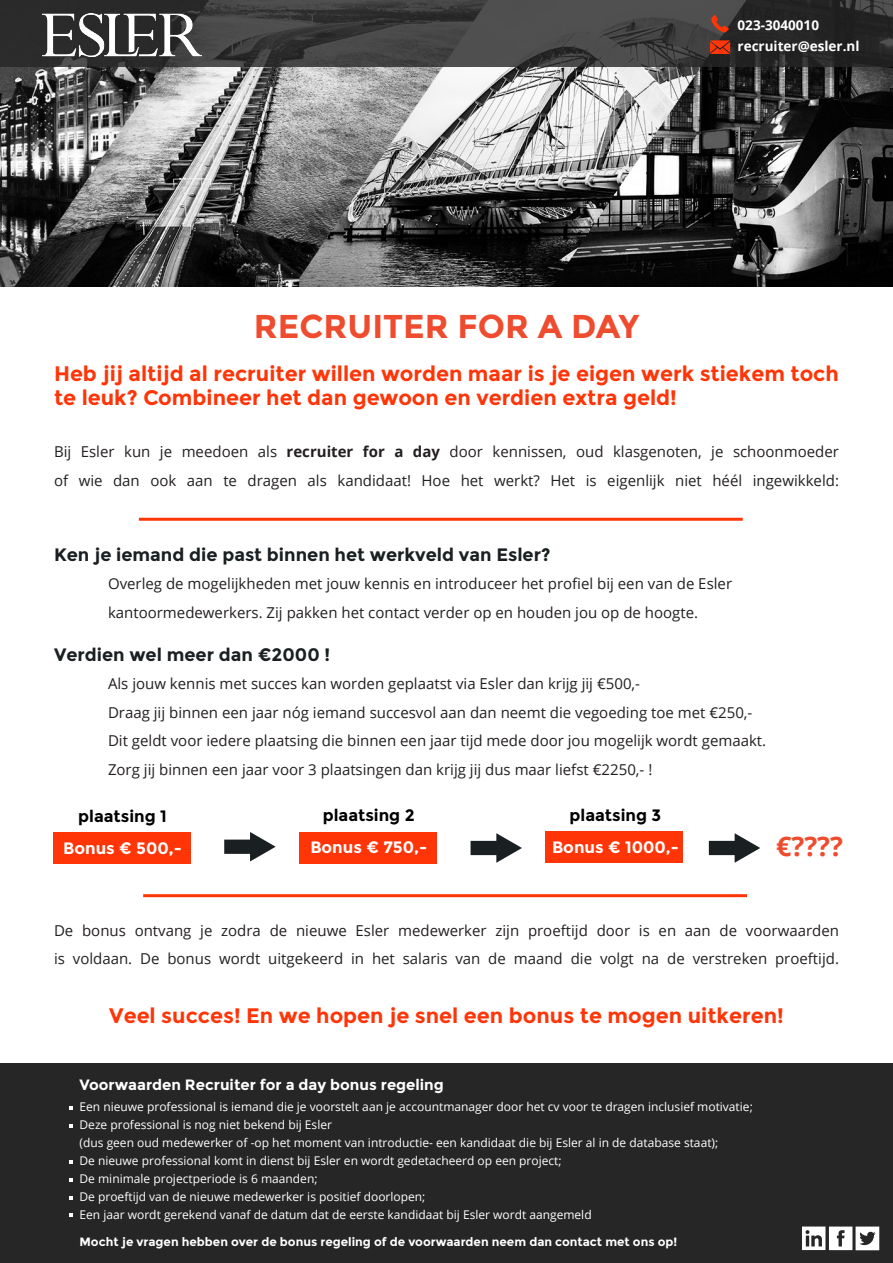
<style>
.page{position:relative;width:893px;height:1263px;background:#fff}
.page>*{position:absolute;margin:0;border:0;box-sizing:border-box;transform-origin:0 0}
.t1{font:700 33px "Montserrat";color:#ef4b2e}
.t2{font:700 27px "Open Sans";color:#ef4b2e}
.t3{font:700 21px/24px "Montserrat";color:#ff3508}
.t4{font:700 18px "Montserrat";color:#1a1f21}
.t5{font:700 16.5px "Montserrat";color:#fff}
.t6{font:700 16.5px "Montserrat";color:#000}
.t7{font:15px/28.5px "Open Sans";color:#231f20}
.t8{font:700 15px "Montserrat";color:#fff}
.t9{font:700 13.5px "Open Sans";color:#fff}
.t10{font:12px/18px "Open Sans";color:#fff}
.t11{font:700 12px "Montserrat";color:#fff}
.s1{font-weight:700}
</style>
<div class="page">
<img style="left:0;top:67px;width:893px;height:219px">
<svg style="left:0;top:0;width:893px;height:67px;background:#3a3a3a"></svg>
<img style="left:43px;top:14px;width:159px;height:42px">
<div style="left:0;top:1064px;width:893px;height:199px;background:#262626"></div>
<svg style="left:69px;top:1106px;width:4px;height:4px"></svg>
<svg style="left:69px;top:1124px;width:4px;height:3px"></svg>
<svg style="left:69px;top:1160px;width:4px;height:3px"></svg>
<svg style="left:69px;top:1178px;width:4px;height:3px"></svg>
<svg style="left:69px;top:1196px;width:4px;height:3px"></svg>
<svg style="left:711px;top:15px;width:18px;height:17px"></svg>
<svg style="left:802px;top:1226px;width:77px;height:24px"></svg>
<hr style="left:139px;top:518px;width:604px;height:3px;background:#ff3508">
<hr style="left:143px;top:894px;width:604px;height:3px;background:#ff3508">
<div style="left:53px;top:832px;width:137px;height:32px;background:#ff3508"></div>
<div style="left:299px;top:832px;width:137px;height:32px;background:#ff3508"></div>
<div style="left:546px;top:831px;width:137px;height:32px;background:#ff3508"></div>
<svg style="left:224px;top:832px;width:52px;height:29px"></svg>
<svg style="left:471px;top:833px;width:51px;height:30px"></svg>
<svg style="left:709px;top:833px;width:51px;height:30px"></svg>
<svg style="left:710px;top:40px;width:20px;height:14px"></svg>
<svg style="left:69px;top:1213px;width:4px;height:3px"></svg>
<p class="t9" style="left:738px;top:16px;width:83px">023-3040010</p>
<p class="t9" style="left:738px;top:37px;width:123px">recruiter@esler.nl</p>
<p class="t1" style="left:254px;top:307px;width:387px">RECRUITER FOR A DAY</p>
<p class="t3" style="left:54px;top:361px;width:786px">Heb jij altijd al recruiter willen worden maar is je eigen werk stiekem toch te leuk? Combineer het dan gewoon en verdien extra geld!</p>
<p class="t7" style="left:54px;top:437px;width:786px">Bij Esler kun je meedoen als <span class="s1">recruiter for a day</span> door kennissen, oud klasgenoten, je schoonmoeder</p>
<p class="t7" style="left:54px;top:466px;width:786px">of wie dan ook aan te dragen als kandidaat! Hoe het werkt? Het is eigenlijk niet héél ingewikkeld:</p>
<p class="t4" style="left:54px;top:544px;width:498px">Ken je iemand die past binnen het werkveld van Esler?</p>
<p class="t7" style="left:108px;top:569px;width:626px">Overleg de mogelijkheden met jouw kennis en introduceer het profiel bij een van de Esler</p>
<p class="t7" style="left:108px;top:598px;width:592px">kantoormedewerkers. Zij pakken het contact verder op en houden jou op de hoogte.</p>
<p class="t4" style="left:54px;top:643px;width:278px">Verdien wel meer dan €2000 !</p>
<p class="t7" style="left:108px;top:669px;width:534px">Als jouw kennis met succes kan worden geplaatst via Esler dan krijg jij €500,-</p>
<p class="t7" style="left:108px;top:697px;width:646px">Draag jij binnen een jaar nóg iemand succesvol aan dan neemt die vegoeding toe met €250,-</p>
<p class="t7" style="left:108px;top:726px;width:660px">Dit geldt voor iedere plaatsing die binnen een jaar tijd mede door jou mogelijk wordt gemaakt.</p>
<p class="t7" style="left:108px;top:754px;width:546px">Zorg jij binnen een jaar voor 3 plaatsingen dan krijg jij dus maar liefst €2250,- !</p>
<p class="t6" style="left:78px;top:806px;width:90px">plaatsing 1</p>
<p class="t5" style="left:63px;top:838px;width:120px">Bonus € 500,-</p>
<p class="t6" style="left:323px;top:806px;width:93px">plaatsing 2</p>
<p class="t5" style="left:310px;top:837px;width:118px">Bonus € 750,-</p>
<p class="t6" style="left:570px;top:806px;width:93px">plaatsing 3</p>
<p class="t5" style="left:552px;top:837px;width:128px">Bonus € 1000,-</p>
<p class="t2" style="left:776px;top:827px;width:68px">€????</p>
<p class="t7" style="left:54px;top:916px;width:786px">De bonus ontvang je zodra de nieuwe Esler medewerker zijn proeftijd door is en aan de voorwaarden is voldaan. De bonus wordt uitgekeerd in het salaris van de maand die volgt na de verstreken proeftijd.</p>
<p class="t3" style="left:109px;top:1004px;width:676px">Veel succes! En we hopen je snel een bonus te mogen uitkeren!</p>
<p class="t8" style="left:80px;top:1076px;width:366px">Voorwaarden Recruiter for a day bonus regeling</p>
<p class="t10" style="left:80px;top:1097px;width:675px">Een nieuwe professional is iemand die je voorstelt aan je accountmanager door het cv voor te dragen inclusief motivatie;</p>
<p class="t10" style="left:80px;top:1115px;width:254px">Deze professional is nog niet bekend bij Esler</p>
<p class="t10" style="left:80px;top:1133px;width:640px">(dus geen oud medewerker of -op het moment van introductie- een kandidaat die bij Esler al in de database staat);</p>
<p class="t10" style="left:80px;top:1151px;width:484px">De nieuwe professional komt in dienst bij Esler en wordt gedetacheerd op een project;</p>
<p class="t10" style="left:80px;top:1169px;width:239px">De minimale projectperiode is 6 maanden;</p>
<p class="t10" style="left:80px;top:1187px;width:514px">De proeftijd van de nieuwe medewerker is positief doorlopen;<br>Een jaar wordt gerekend vanaf de datum dat de eerste kandidaat bij Esler wordt aangemeld</p>
<p class="t11" style="left:80px;top:1235px;width:599px">Mocht je vragen hebben over de bonus regeling of de voorwaarden neem dan contact met ons op!</p>
</div>
